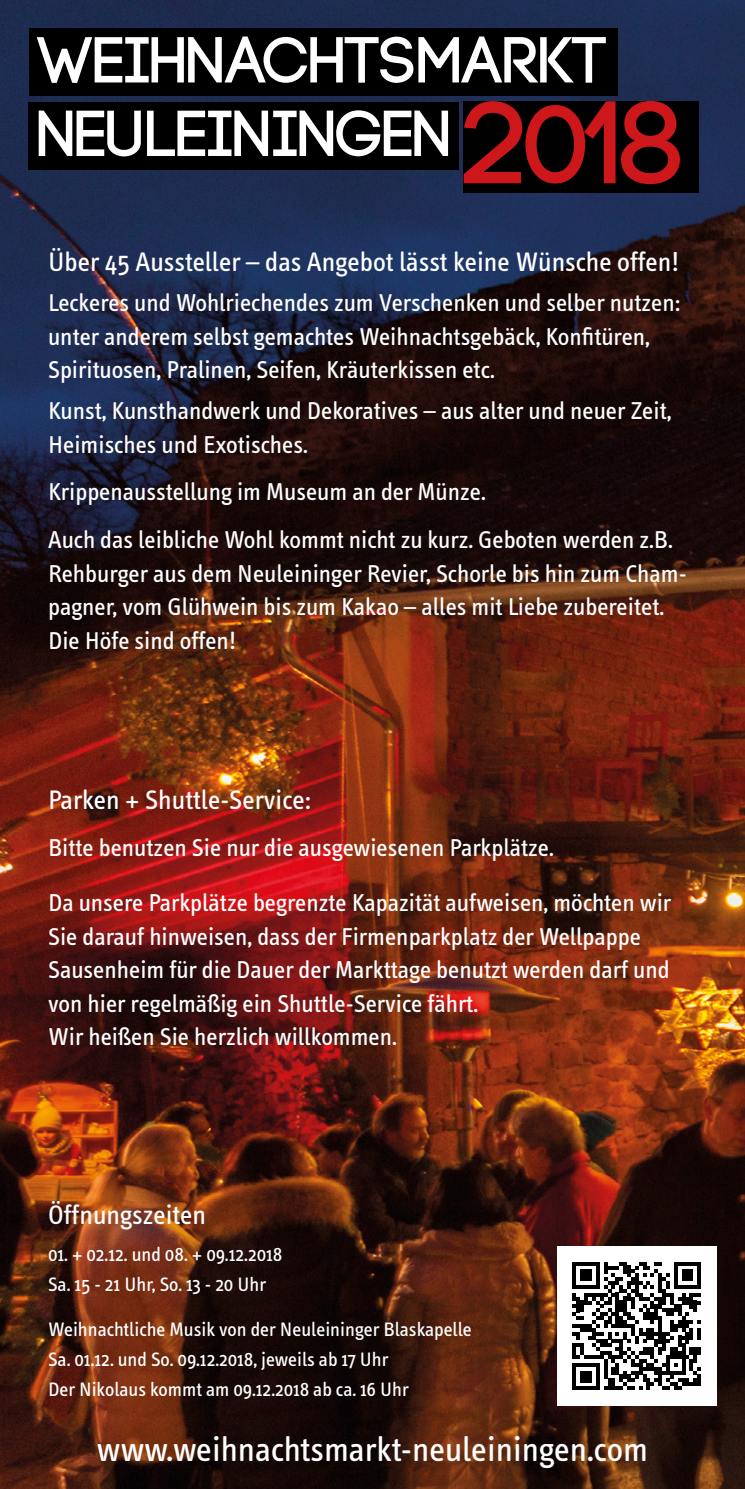
<style>
.page{position:relative;width:745px;height:1489px;background:#fff}
.page>*{position:absolute;margin:0;border:0;box-sizing:border-box;transform-origin:0 0}
.t1{font:116.5px "Code Pro Demo";color:#cd171a}
.t2{font:64.75px/73.5px "Code Pro Demo";color:#fff}
.t3{font:35px "Info Text";color:#fff}
.t4{font:27.5px "Info Text";color:#fff}
.t5{font:25px/33.5px "Info Text";color:#fff}
.t6{font:20px/30px "Info Text";color:#fff}
</style>
<div class="page">
<img style="left:0;top:0;width:744px;height:1488px">
<div style="left:463px;top:102px;width:235px;height:91px;background:#000"></div>
<div style="left:29px;top:28px;width:588px;height:68px;background:#000"></div>
<div style="left:28px;top:102px;width:430px;height:67px;background:#000"></div>
<div style="left:556px;top:1245px;width:160px;height:160px;background:#fff"></div>
<svg style="left:572px;top:1262px;width:128px;height:127px"></svg>
<h2 class="t2" style="left:38px;top:26px;width:571px">WEIHNACHTSMARKT<br>NEULEININGEN</h2>
<h1 class="t1" style="left:463px;top:84px;width:221px">2018</h1>
<p class="t4" style="left:48px;top:246px;width:633px">Über 45 Aussteller – das Angebot lässt keine Wünsche offen!</p>
<p class="t5" style="left:48px;top:286px;width:633px">Leckeres und Wohlriechendes zum Verschenken und selber nutzen: unter anderem selbst gemachtes Weihnachtsgebäck, Konfitüren,<br>Spirituosen, Pralinen, Seifen, Kräuterkissen etc.</p>
<p class="t5" style="left:48px;top:394px;width:624px">Kunst, Kunsthandwerk und Dekoratives – aus alter und neuer Zeit,<br>Heimisches und Exotisches.</p>
<p class="t5" style="left:48px;top:468px;width:625px;line-height:47.8px">Krippenausstellung im Museum an der Münze.<br>Auch das leibliche Wohl kommt nicht zu kurz. Geboten werden z.B.</p>
<p class="t5" style="left:48px;top:557px;width:639px">Rehburger aus dem Neuleininger Revier, Schorle bis hin zum Cham&shy;pagner, vom Glühwein bis zum Kakao – alles mit Liebe zubereitet.<br>Die Höfe sind offen!</p>
<p class="t4" style="left:48px;top:784px;width:264px">Parken + Shuttle-Service:</p>
<p class="t5" style="left:48px;top:820px;width:624px;line-height:54.8px">Bitte benutzen Sie nur die ausgewiesenen Parkplätze.<br>Da unsere Parkplätze begrenzte Kapazität aufweisen, möchten wir</p>
<p class="t5" style="left:48px;top:919px;width:622px">Sie darauf hinweisen, dass der Firmenparkplatz der Wellpappe Sausenheim für die Dauer der Markttage benutzt werden darf und von hier regelmäßig ein Shuttle-Service fährt.<br>Wir heißen Sie herzlich willkommen.</p>
<p class="t4" style="left:48px;top:1199px;width:159px">Öffnungszeiten</p>
<p class="t6" style="left:48px;top:1239px;width:235px">01. + 02.12. und 08. + 09.12.2018<br>Sa. 15 - 21 Uhr, So. 13 - 20 Uhr</p>
<p class="t6" style="left:48px;top:1313px;width:425px">Weihnachtliche Musik von der Neuleininger Blaskapelle<br>Sa. 01.12. und So. 09.12.2018, jeweils ab 17 Uhr<br>Der Nikolaus kommt am 09.12.2018 ab ca. 16 Uhr</p>
<h3 class="t3" style="left:97px;top:1429px;width:552px">www.weihnachtsmarkt-neuleiningen.com</h3>
</div>
